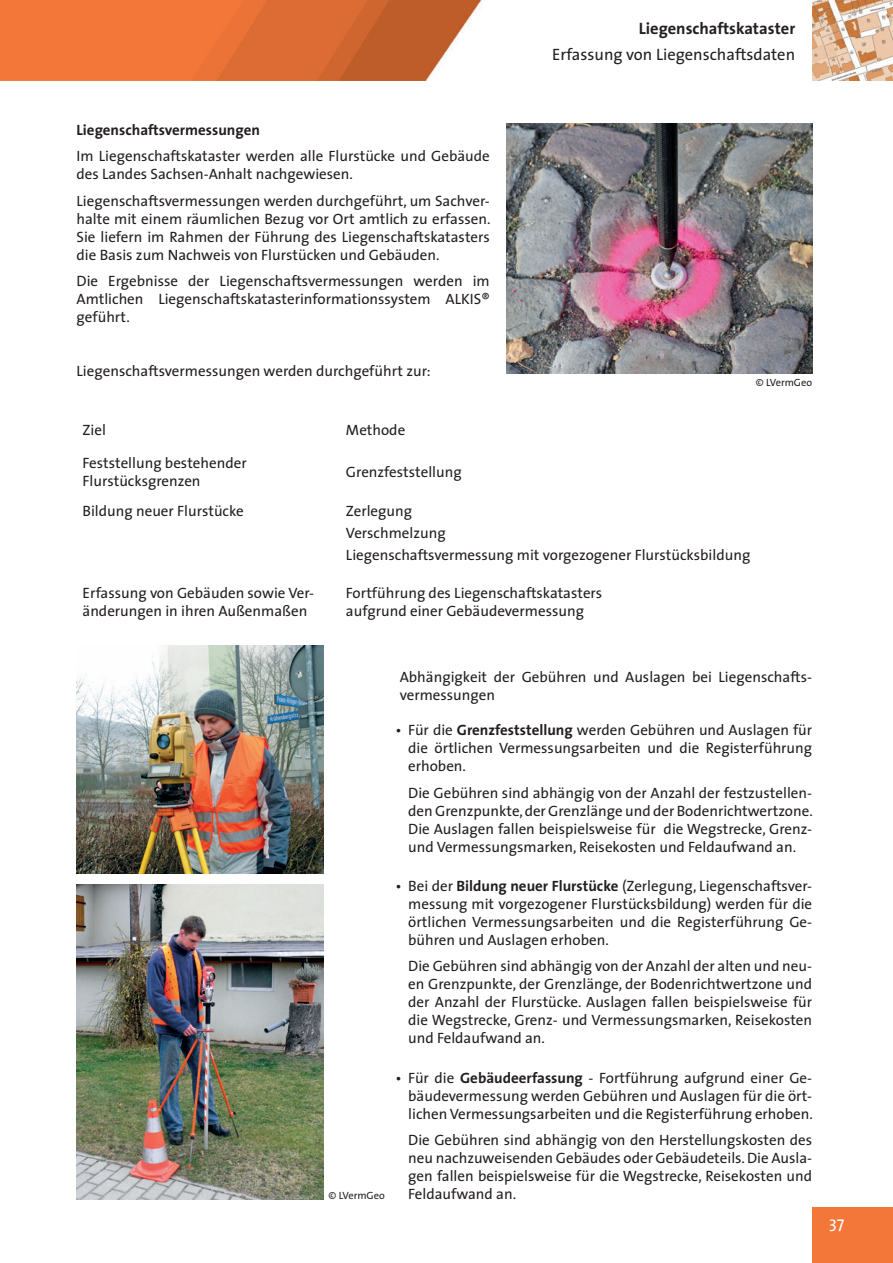
<style>
.page{position:relative;width:893px;height:1263px;background:#fff}
.page>*{position:absolute;margin:0;border:0;box-sizing:border-box;transform-origin:0 0}
.Überschrift_-_Thema{font:16.5px "The Sans";color:#231f20}
.Hauptüberschrift{font:700 16.5px "The Sans";color:#231f20}
.t1{font:16.5px "The Sans";color:#fff}
.Aufzählung{font:15px/18px "The Sans";color:#231f20;text-align:justify}
.Text{font:15px/18px "The Sans";color:#231f20}
.Zwischenüberschrift{font:700 15px "The Sans";color:#231f20}
.Bildunterschrift{font:10.5px "The Sans";color:#231f20}
.s1{font-weight:700}
</style>
<div class="page">
<div style="left:812px;top:1208px;width:81px;height:55px;background:#f37739"></div>
<img style="left:0;top:0;width:482px;height:81px">
<img style="left:812px;top:0;width:81px;height:81px">
<img style="left:506px;top:123px;width:306px;height:250px">
<img style="left:77px;top:646px;width:247px;height:227px">
<img style="left:77px;top:884px;width:247px;height:315px">
<p class="Hauptüberschrift" style="left:639px;top:18px;width:158px">Liegenschaftskataster</p>
<p class="Überschrift_-_Thema" style="left:552px;top:43px;width:245px">Erfassung von Liegenschaftsdaten</p>
<p class="Zwischenüberschrift" style="left:77px;top:120px;width:185px">Liegenschaftsvermessungen</p>
<p class="Text" style="left:77px;top:147px;width:415px">Im Liegenschaftskataster werden alle Flurstücke und Gebäude des Landes Sachsen-Anhalt nachgewiesen.</p>
<p class="Text" style="left:77px;top:192px;width:415px;text-align:justify">Liegenschaftsvermessungen werden durchgeführt, um Sachver&shy;halte mit einem räumlichen Bezug vor Ort amtlich zu erfassen.<br>Sie liefern im Rahmen der Führung des Liegenschaftskatasters die Basis zum Nachweis von Flurstücken und Gebäuden.</p>
<p class="Text" style="left:77px;top:272px;width:415px;text-align:justify">Die Ergebnisse der Liegenschaftsvermessungen werden im Amtlichen Liegenschaftskatasterinformationssystem ALKIS® geführt.</p>
<p class="Text" style="left:77px;top:362px;width:356px">Liegenschaftsvermessungen werden durchgeführt zur:</p>
<p class="Bildunterschrift" style="left:756px;top:376px;width:58px">© LVermGeo</p>
<p class="Text" style="left:83px;top:421px;width:25px">Ziel</p>
<p class="Text" style="left:346px;top:421px;width:61px">Methode</p>
<p class="Text" style="left:83px;top:454px;width:166px">Feststellung bestehender<br>Flurstücksgrenzen</p>
<p class="Text" style="left:346px;top:463px;width:117px">Grenzfeststellung</p>
<p class="Text" style="left:83px;top:502px;width:163px">Bildung neuer Flurstücke</p>
<p class="Text" style="left:346px;top:502px;width:68px">Zerlegung</p>
<p class="Text" style="left:346px;top:524px;width:101px">Verschmelzung</p>
<p class="Text" style="left:346px;top:546px;width:406px">Liegenschaftsvermessung mit vorgezogener Flurstücksbildung</p>
<p class="Text" style="left:83px;top:584px;width:233px">Erfassung von Gebäuden sowie Ver&shy;änderungen in ihren Außenmaßen</p>
<p class="Text" style="left:346px;top:584px;width:258px">Fortführung des Liegenschaftskatasters aufgrund einer Gebäudevermessung</p>
<p class="Bildunterschrift" style="left:328px;top:1189px;width:58px">© LVermGeo</p>
<p class="Text" style="left:400px;top:668px;width:414px">Abhängigkeit der Gebühren und Auslagen bei Liegenschafts&shy;vermessungen</p>
<p class="Aufzählung" style="left:408px;top:721px;width:405px;text-indent:-13px">• Für die <span class="s1">Grenzfeststellung</span> werden Gebühren und Auslagen für die örtlichen Vermessungsarbeiten und die Registerführung erhoben.</p>
<p class="Aufzählung" style="left:408px;top:784px;width:406px">Die Gebühren sind abhängig von der Anzahl der festzustellen&shy;den Grenzpunkte, der Grenzlänge und der Bodenrichtwertzone.<br>Die Auslagen fallen beispielsweise für die Wegstrecke, Grenz&shy;und Vermessungsmarken, Reisekosten und Feldaufwand an.</p>
<p class="Aufzählung" style="left:408px;top:877px;width:405px;text-indent:-13px">• Bei der <span class="s1">Bildung neuer Flurstücke</span> (Zerlegung, Liegenschaftsver&shy;messung mit vorgezogener Flurstücksbildung) werden für die örtlichen Vermessungsarbeiten und die Registerführung Ge&shy;bühren und Auslagen erhoben.</p>
<p class="Aufzählung" style="left:408px;top:957px;width:405px">Die Gebühren sind abhängig von der Anzahl der alten und neu&shy;en Grenzpunkte, der Grenzlänge, der Bodenrichtwertzone und der Anzahl der Flurstücke. Auslagen fallen beispielsweise für die Wegstrecke, Grenz- und Vermessungsmarken, Reisekosten und Feldaufwand an.</p>
<p class="Aufzählung" style="left:408px;top:1069px;width:406px;text-indent:-13px">• Für die <span class="s1">Gebäudeerfassung</span> - Fortführung aufgrund einer Ge&shy;bäudevermessung werden Gebühren und Auslagen für die ört&shy;lichen Vermessungsarbeiten und die Registerführung erhoben.</p>
<p class="Aufzählung" style="left:408px;top:1131px;width:405px">Die Gebühren sind abhängig von den Herstellungskosten des neu nachzuweisenden Gebäudes oder Gebäudeteils. Die Ausla&shy;gen fallen beispielsweise für die Wegstrecke, Reisekosten und Feldaufwand an.</p>
<p class="t1" style="left:829px;top:1212px;width:17px">37</p>
</div>
